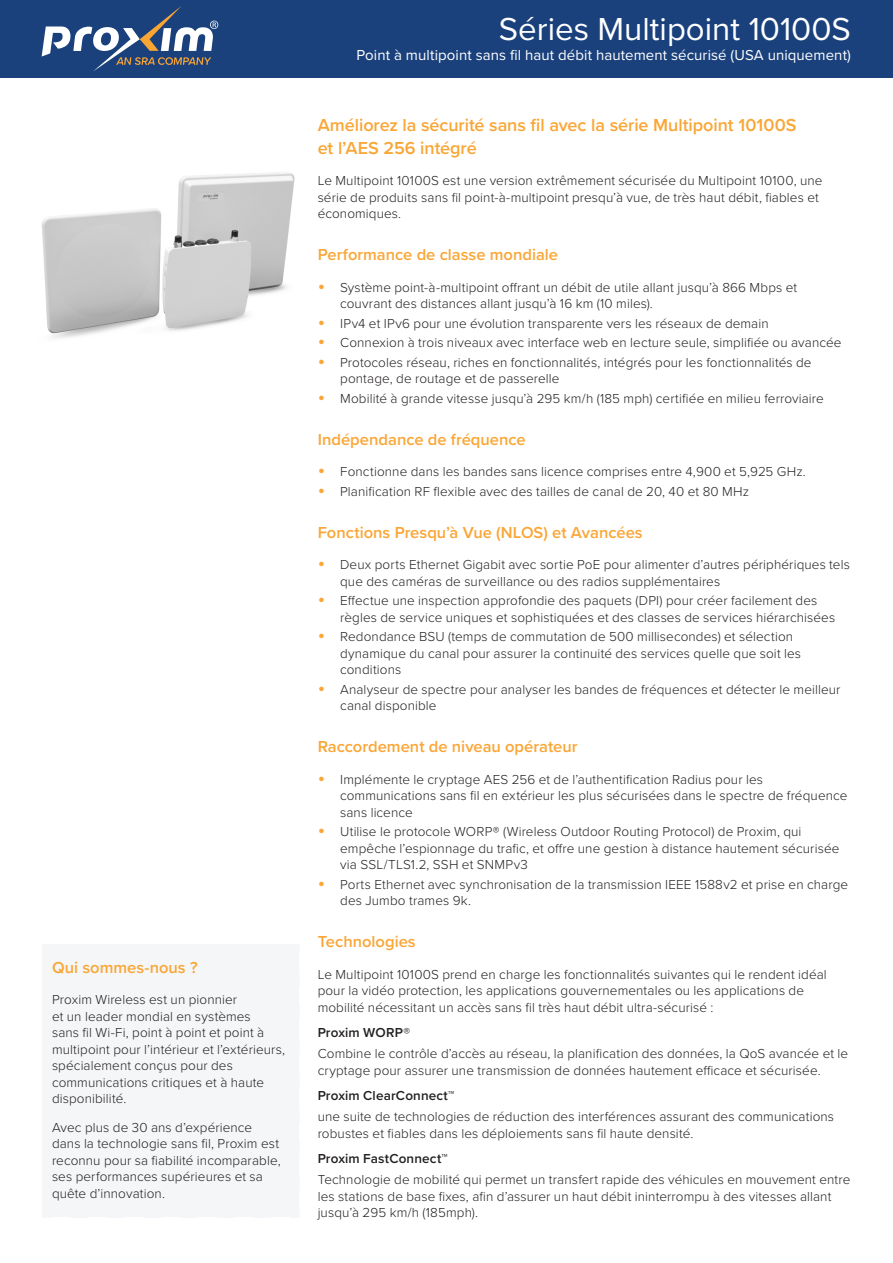
<style>
.page{position:relative;width:893px;height:1263px;background:#fff}
.page>*{position:absolute;margin:0;border:0;box-sizing:border-box;transform-origin:0 0}
.Heading_1_01{font:33px "Proxima Nova";color:#fff}
.Heading_2{font:600 18px/22.5px "Proxima Nova";letter-spacing:-.005em;color:#faa636}
.Heading_3{font:600 16.5px "Proxima Nova";color:#faa636}
.Heading_2_Caption{font:15px "Proxima Nova";letter-spacing:.005em;color:#fff}
.Body_Text_1{font:300 13.5px/16.5px "Proxima Nova";letter-spacing:.01em;color:#231f20}
.Heading_3_Key_tech_h{font:600 13.5px "Proxima Nova";letter-spacing:.01em;color:#231f20}
.s1{font-weight:400;font-size:21px;color:#faa636}
</style>
<div class="page">
<div style="left:0;top:0;width:893px;height:77px;background:#1a417c"></div>
<svg style="left:42px;top:6px;width:176px;height:65px"></svg>
<div style="left:42px;top:944px;width:257px;height:274px;background:#f4f6f8"></div>
<img style="left:41px;top:172px;width:254px;height:166px">
<p class="Heading_3" style="left:52px;top:955px;width:147px">Qui sommes-nous ?</p>
<p class="Body_Text_1" style="left:52px;top:991px;width:235px">Proxim Wireless est un pionnier<br>et un leader mondial en systèmes<br>sans fil Wi-Fi, point à point et point à multipoint pour l’intérieur et l’extérieurs, spécialement conçus pour des communications critiques et à haute disponibilité.</p>
<p class="Body_Text_1" style="left:52px;top:1118px;width:230px">Avec plus de 30 ans d’expérience dans la technologie sans fil, Proxim est reconnu pour sa fiabilité incomparable, ses performances supérieures et sa quête d’innovation.</p>
<p class="Heading_1_01" style="left:499px;top:5px;width:354px">Séries Multipoint 10100S</p>
<p class="Heading_2_Caption" style="left:357px;top:44px;width:496px">Point à multipoint sans fil haut débit hautement sécurisé (USA uniquement)</p>
<p class="Heading_2" style="left:318px;top:113px;width:480px">Améliorez la sécurité sans fil avec la série Multipoint 10100S et l’AES 256 intégré</p>
<p class="Body_Text_1" style="left:318px;top:172px;width:506px">Le Multipoint 10100S est une version extrêmement sécurisée du Multipoint 10100, une série de produits sans fil point-à-multipoint presqu’à vue, de très haut débit, fiables et économiques.</p>
<p class="Heading_3" style="left:318px;top:242px;width:242px">Performance de classe mondiale</p>
<p class="Body_Text_1" style="left:340px;top:278px;width:459px;text-indent:-22px"><span class="s1">•</span> Système point-à-multipoint offrant un débit de utile allant jusqu’à 866 Mbps et couvrant des distances allant jusqu’à 16 km (10 miles).</p>
<p class="Body_Text_1" style="left:318px;top:314px;width:453px"><span class="s1">•</span> IPv4 et IPv6 pour une évolution transparente vers les réseaux de demain</p>
<p class="Body_Text_1" style="left:318px;top:334px;width:525px"><span class="s1">•</span> Connexion à trois niveaux avec interface web en lecture seule, simplifiée ou avancée</p>
<p class="Body_Text_1" style="left:340px;top:353px;width:473px;text-indent:-22px"><span class="s1">•</span> Protocoles réseau, riches en fonctionnalités, intégrés pour les fonctionnalités de pontage, de routage et de passerelle</p>
<p class="Body_Text_1" style="left:318px;top:389px;width:508px"><span class="s1">•</span> Mobilité à grande vitesse jusqu’à 295 km/h (185 mph) certifiée en milieu ferroviaire</p>
<p class="Heading_3" style="left:318px;top:427px;width:210px">Indépendance de fréquence</p>
<p class="Body_Text_1" style="left:318px;top:463px;width:490px"><span class="s1">•</span> Fonctionne dans les bandes sans licence comprises entre 4,900 et 5,925 GHz.</p>
<p class="Body_Text_1" style="left:318px;top:482px;width:433px"><span class="s1">•</span> Planification RF flexible avec des tailles de canal de 20, 40 et 80 MHz</p>
<p class="Heading_3" style="left:318px;top:520px;width:326px">Fonctions Presqu’à Vue (NLOS) et Avancées</p>
<p class="Body_Text_1" style="left:340px;top:556px;width:511px;text-indent:-22px"><span class="s1">•</span> Deux ports Ethernet Gigabit avec sortie PoE pour alimenter d’autres périphériques tels que des caméras de surveillance ou des radios supplémentaires</p>
<p class="Body_Text_1" style="left:340px;top:592px;width:496px;text-indent:-22px"><span class="s1">•</span> Effectue une inspection approfondie des paquets (DPI) pour créer facilement des règles de service uniques et sophistiquées et des classes de services hiérarchisées</p>
<p class="Body_Text_1" style="left:340px;top:628px;width:462px;text-indent:-22px"><span class="s1">•</span> Redondance BSU (temps de commutation de 500 millisecondes) et sélection dynamique du canal pour assurer la continuité des services quelle que soit les conditions</p>
<p class="Body_Text_1" style="left:340px;top:680px;width:502px;text-indent:-22px"><span class="s1">•</span> Analyseur de spectre pour analyser les bandes de fréquences et détecter le meilleur canal disponible</p>
<p class="Heading_3" style="left:318px;top:734px;width:261px">Raccordement de niveau opérateur</p>
<p class="Body_Text_1" style="left:340px;top:770px;width:509px;text-indent:-22px"><span class="s1">•</span> Implémente le cryptage AES 256 et de l’authentification Radius pour les communications sans fil en extérieur les plus sécurisées dans le spectre de fréquence sans licence</p>
<p class="Body_Text_1" style="left:340px;top:823px;width:501px;text-indent:-22px"><span class="s1">•</span> Utilise le protocole WORP® (Wireless Outdoor Routing Protocol) de Proxim, qui empêche l’espionnage du trafic, et offre une gestion à distance hautement sécurisée via SSL/TLS1.2, SSH et SNMPv3</p>
<p class="Body_Text_1" style="left:340px;top:875px;width:509px;text-indent:-22px"><span class="s1">•</span> Ports Ethernet avec synchronisation de la transmission IEEE 1588v2 et prise en charge des Jumbo trames 9k.</p>
<p class="Heading_3" style="left:318px;top:929px;width:100px">Technologies</p>
<p class="Body_Text_1" style="left:318px;top:965px;width:511px">Le Multipoint 10100S prend en charge les fonctionnalités suivantes qui le rendent idéal pour la vidéo protection, les applications gouvernementales ou les applications de mobilité nécessitant un accès sans fil très haut débit ultra-sécurisé :</p>
<p class="Heading_3_Key_tech_h" style="left:318px;top:1023px;width:94px">Proxim WORP®</p>
<p class="Body_Text_1" style="left:318px;top:1045px;width:532px">Combine le contrôle d’accès au réseau, la planification des données, la QoS avancée et le cryptage pour assurer une transmission de données hautement efficace et sécurisée.</p>
<p class="Heading_3_Key_tech_h" style="left:318px;top:1086px;width:138px">Proxim ClearConnect™</p>
<p class="Body_Text_1" style="left:318px;top:1108px;width:518px">une suite de technologies de réduction des interférences assurant des communications robustes et fiables dans les déploiements sans fil haute densité.</p>
<p class="Heading_3_Key_tech_h" style="left:318px;top:1149px;width:132px">Proxim FastConnect™</p>
<p class="Body_Text_1" style="left:318px;top:1171px;width:534px">Technologie de mobilité qui permet un transfert rapide des véhicules en mouvement entre les stations de base fixes, afin d’assurer un haut débit ininterrompu à des vitesses allant jusqu’à 295 km/h (185mph).</p>
</div>
